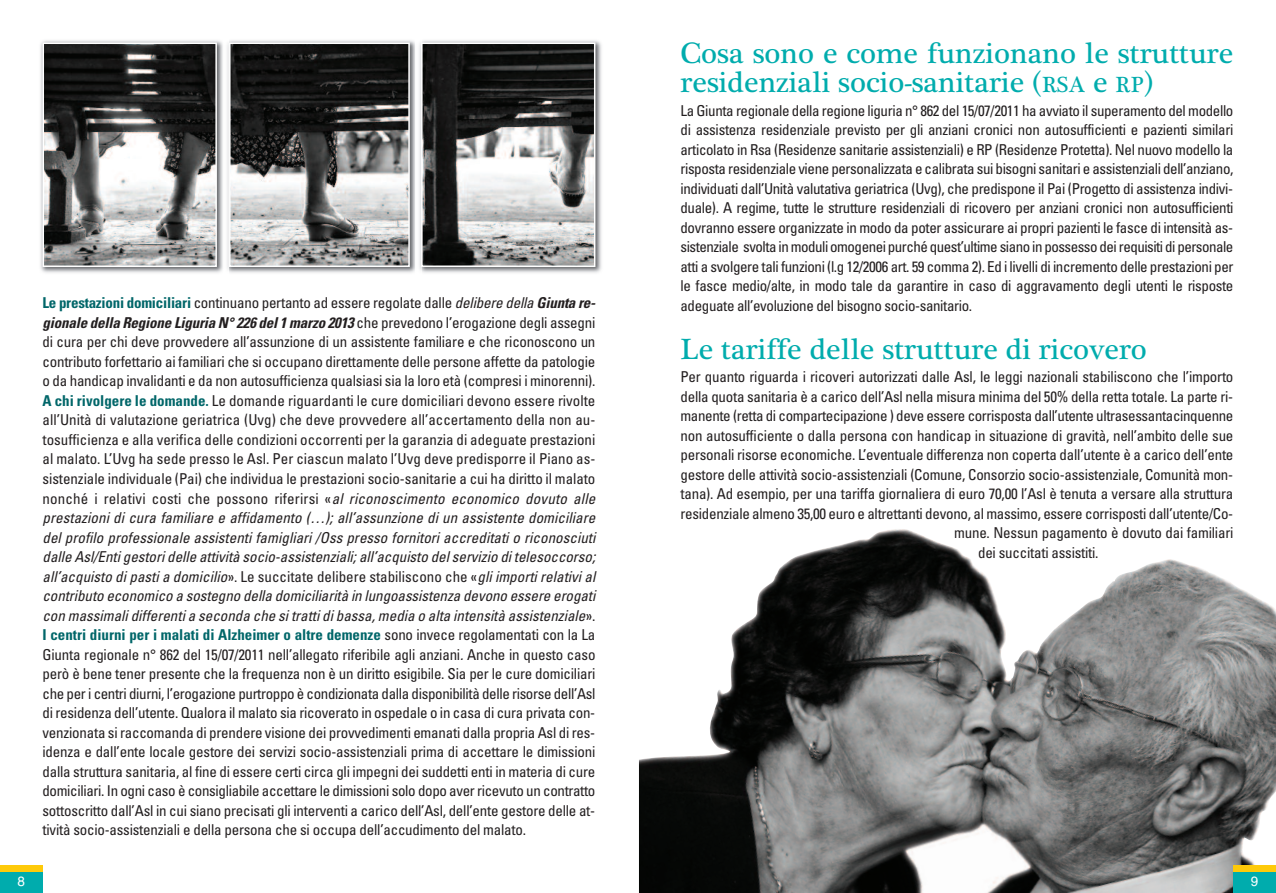
<style>
.page{position:relative;width:1276px;height:893px;background:#fff}
.page>*{position:absolute;margin:0;border:0;box-sizing:border-box;transform-origin:0 0}
.t1{font:30px/28.5px "Plantagenet Cherokee";color:#00acad}
.t2{font:condensed 15px/19.5px "Univers";letter-spacing:-.015em;color:#231f20;text-align:justify}
.t3{font:13.5px "Helvetica";color:#fff}
.s1{font-weight:700;color:#016669}
.s2{font-style:italic}
.s3{font-weight:700;font-style:italic}
.s4{font-size:22.5px}
</style>
<div class="page">
<div style="left:0;top:872px;width:43px;height:21px;background:#00acad"></div>
<div style="left:0;top:865px;width:43px;height:7px;background:#feca0a"></div>
<img style="left:639px;top:529px;width:637px;height:364px">
<img style="left:40px;top:40px;width:562px;height:233px">
<img style="left:46px;top:46px;width:168px;height:218px">
<div style="left:43px;top:43px;width:174px;height:224px;border:2px solid #fff"></div>
<img style="left:232px;top:46px;width:175px;height:218px">
<div style="left:229px;top:43px;width:181px;height:224px;border:2px solid #fff"></div>
<img style="left:424px;top:46px;width:168px;height:218px">
<div style="left:421px;top:43px;width:174px;height:224px;border:2px solid #fff"></div>
<div style="left:1233px;top:871px;width:43px;height:22px;background:#00acad"></div>
<div style="left:1233px;top:865px;width:43px;height:6px;background:#feca0a"></div>
<p class="t2" style="left:42px;top:295px;width:554px;text-align:left"><span class="s1">Le prestazioni domiciliari</span> continuano pertanto ad essere regolate dalle <span class="s2">delibere della</span> <span class="s3">Giunta re&shy;gionale della Regione Liguria N° 226 del 1 marzo 2013</span> che prevedono l’erogazione degli assegni di cura per chi deve provvedere all’assunzione di un assistente familiare e che riconoscono un contributo forfettario ai familiari che si occupano direttamente delle persone affette da patologie o da handicap invalidanti e da non autosufficienza qualsiasi sia la loro età (compresi i minorenni).<br><span class="s1">A chi rivolgere le domande.</span> Le domande riguardanti le cure domiciliari devono essere rivolte all’Unità di valutazione geriatrica (Uvg) che deve provvedere all’accertamento della non au&shy;tosufficienza e alla verifica delle condizioni occorrenti per la garanzia di adeguate prestazioni al malato. L’Uvg ha sede presso le Asl. Per ciascun malato l’Uvg deve predisporre il Piano as&shy;sistenziale individuale (Pai) che individua le prestazioni socio-sanitarie a cui ha diritto il malato nonché i relativi costi che possono riferirsi «<span class="s2">al riconoscimento economico dovuto alle prestazioni di cura familiare e affidamento (…); all’assunzione di un assistente domiciliare del profilo professionale assistenti famigliari /Oss presso fornitori accreditati o riconosciuti dalle Asl/Enti gestori delle attività socio-assistenziali; all’acquisto del servizio di telesoccorso; all’acquisto di pasti a domicilio</span>». Le succitate delibere stabiliscono che «<span class="s2">gli importi relativi al contributo economico a sostegno della domiciliarità in lungoassistenza devono essere erogati con massimali differenti a seconda che si tratti di bassa, media o alta intensità assistenziale</span>».<br><span class="s1">I centri diurni per i malati di Alzheimer o altre demenze</span> sono invece regolamentati con la La Giunta regionale n° 862 del 15/07/2011 nell’allegato riferibile agli anziani<span class="s2">.</span> Anche in questo caso però è bene tener presente che la frequenza non è un diritto esigibile. Sia per le cure domiciliari che per i centri diurni, l’erogazione purtroppo è condizionata dalla disponibilità delle risorse dell’Asl di residenza dell’utente. Qualora il malato sia ricoverato in ospedale o in casa di cura privata con&shy;venzionata si raccomanda di prendere visione dei provvedimenti emanati dalla propria Asl di res&shy;idenza e dall’ente locale gestore dei servizi socio-assistenziali prima di accettare le dimissioni dalla struttura sanitaria, al fine di essere certi circa gli impegni dei suddetti enti in materia di cure domiciliari. In ogni caso è consigliabile accettare le dimissioni solo dopo aver ricevuto un contratto sottoscritto dall’Asl in cui siano precisati gli interventi a carico dell’Asl, dell’ente gestore delle at&shy;tività socio-assistenziali e della persona che si occupa dell’accudimento del malato.</p>
<h1 class="t1" style="left:680px;top:40px;width:554px">cosa sono e come funzionano le strutture residenziali socio-sanitarie (<span class="s4">rsA</span> e <span class="s4">rp</span>)</h1>
<p class="t2" style="left:680px;top:102px;width:554px">La Giunta regionale della regione liguria n° 862 del 15/07/2011 ha avviato il superamento del modello di assistenza residenziale previsto per gli anziani cronici non autosufficienti e pazienti similari articolato in Rsa (Residenze sanitarie assistenziali) e RP (Residenze Protetta). Nel nuovo modello la risposta residenziale viene personalizzata e calibrata sui bisogni sanitari e assistenziali dell’anziano, individuati dall’Unità valutativa geriatrica (Uvg), che predispone il Pai (Progetto di assistenza indivi&shy;duale). A regime, tutte le strutture residenziali di ricovero per anziani cronici non autosufficienti dovranno essere organizzate in modo da poter assicurare ai propri pazienti le fasce di intensità as&shy;sistenziale svolta in moduli omogenei purché quest’ultime siano in possesso dei requisiti di personale atti a svolgere tali funzioni (l.g 12/2006 art. 59 comma 2). Ed i livelli di incremento delle prestazioni per le fasce medio/alte, in modo tale da garantire in caso di aggravamento degli utenti le risposte adeguate all’evoluzione del bisogno socio-sanitario.</p>
<h1 class="t1" style="left:680px;top:335px;width:468px">Le tariffe delle strutture di ricovero</h1>
<p class="t2" style="left:680px;top:369px;width:554px">Per quanto riguarda i ricoveri autorizzati dalle Asl, le leggi nazionali stabiliscono che l’importo</p>
<p class="t2" style="left:680px;top:388px;width:554px">della quota sanitaria è a carico dell’Asl nella misura minima del 50% della retta totale. La parte ri-</p>
<p class="t2" style="left:680px;top:408px;width:554px">manente (retta di compartecipazione ) deve essere corrisposta dall’utente ultrasessantacinquenne</p>
<p class="t2" style="left:680px;top:427px;width:554px">non autosufficiente o dalla persona con handicap in situazione di gravità, nell’ambito delle sue</p>
<p class="t2" style="left:680px;top:447px;width:554px">personali risorse economiche. L’eventuale differenza non coperta dall’utente è a carico dell’ente</p>
<p class="t2" style="left:680px;top:466px;width:554px">gestore delle attività socio-assistenziali (Comune, Consorzio socio-assistenziale, Comunità mon-</p>
<p class="t2" style="left:680px;top:486px;width:554px">tana). Ad esempio, per una tariffa giornaliera di euro 70,00 l’Asl è tenuta a versare alla struttura</p>
<p class="t2" style="left:680px;top:505px;width:554px">residenziale almeno 35,00 euro e altrettanti devono, al massimo, essere corrisposti dall’utente/Co-</p>
<p class="t2" style="left:954px;top:525px;width:281px">mune. Nessun pagamento è dovuto dai familiari</p>
<p class="t2" style="left:978px;top:544px;width:122px">dei succitati assistiti.</p>
<p class="t3" style="left:18px;top:876px;width:9px">8</p>
<p class="t3" style="left:1251px;top:876px;width:9px">9</p>
</div>
